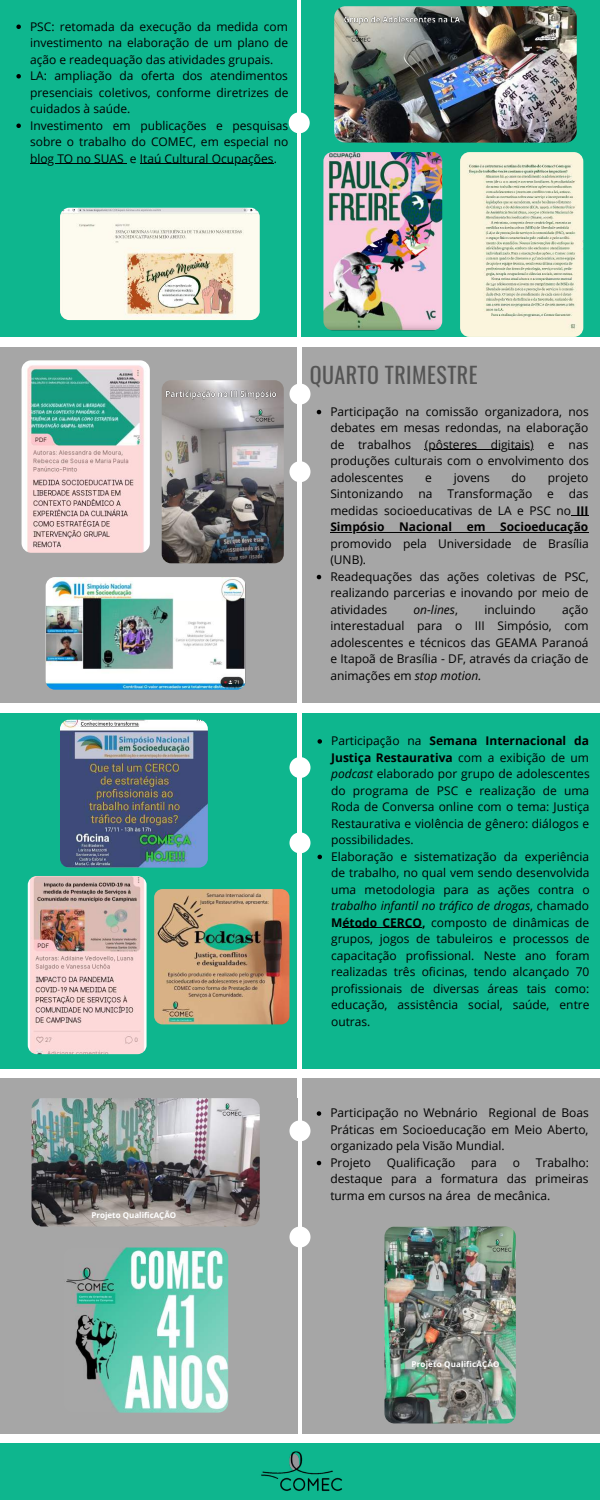
<style>
.page{position:relative;width:600px;height:1500px;background:#fff}
.page>*{position:absolute;margin:0;border:0;box-sizing:border-box;transform-origin:0 0}
.t1{font:22px "Oswald";letter-spacing:.02em;color:#545454}
.t2{font:12px/16.5px "Open Sans";color:#000}
.t3{font:italic 12px "Open Sans";color:#000}
.t4{font:700 8px "Open Sans";letter-spacing:.01em;color:#fff}
.s1{font-weight:700}
.s2{font-style:normal}
.s3{font-style:italic}
</style>
<div class="page">
<div style="left:0;top:0;width:600px;height:337px;background:#0eb68e"></div>
<div style="left:0;top:347px;width:600px;height:356px;background:#a6a6a6"></div>
<div style="left:0;top:714px;width:600px;height:355px;background:#0eb68e"></div>
<div style="left:0;top:1079px;width:600px;height:355px;background:#a6a6a6"></div>
<div style="left:0;top:1443px;width:600px;height:57px;background:#0eb68e"></div>
<hr style="left:298px;top:340px;width:4px;height:1098px;background:#fff">
<div style="left:290px;top:384px;width:20px;height:21px;background:#fff;border-radius:50%"></div>
<div style="left:290px;top:461px;width:20px;height:21px;background:#fff;border-radius:50%"></div>
<div style="left:290px;top:757px;width:20px;height:21px;background:#fff;border-radius:50%"></div>
<div style="left:290px;top:832px;width:20px;height:21px;background:#fff;border-radius:50%"></div>
<div style="left:290px;top:1120px;width:20px;height:21px;background:#fff;border-radius:50%"></div>
<div style="left:290px;top:1227px;width:20px;height:21px;background:#fff;border-radius:50%"></div>
<img style="left:261px;top:1451px;width:81px;height:40px">
<hr style="left:297px;top:0;width:4px;height:1098px;background:#fff">
<div style="left:289px;top:112px;width:21px;height:21px;background:#fff;border-radius:50%"></div>
<img style="left:323px;top:152px;width:119px;height:178px;border-radius:9px">
<img style="left:460px;top:152px;width:123px;height:185px;border-radius:9px">
<img style="left:334px;top:6px;width:243px;height:137px;border-radius:11px">
<svg style="left:16px;top:25px;width:5px;height:4px"></svg>
<svg style="left:16px;top:74px;width:5px;height:5px"></svg>
<svg style="left:16px;top:124px;width:5px;height:4px"></svg>
<hr style="left:30px;top:163px;width:94px;height:1px;background:#000">
<hr style="left:140px;top:163px;width:134px;height:1px;background:#000">
<img style="left:60px;top:208px;width:200px;height:112px;border-radius:9px">
<img style="left:162px;top:380px;width:122px;height:183px;border-radius:9px">
<img style="left:46px;top:577px;width:200px;height:113px;border-radius:9px">
<img style="left:28px;top:876px;width:119px;height:178px;border-radius:9px">
<img style="left:154px;top:889px;width:135px;height:135px;border-radius:8px">
<img style="left:32px;top:1098px;width:228px;height:129px;border-radius:11px">
<img style="left:60px;top:720px;width:148px;height:148px;border-radius:9px">
<img style="left:63px;top:1248px;width:165px;height:165px;border-radius:10px">
<img style="left:22px;top:360px;width:128px;height:193px;border-radius:10px">
<svg style="left:317px;top:410px;width:4px;height:4px"></svg>
<hr style="left:425px;top:450px;width:109px;height:1px;background:#000">
<hr style="left:330px;top:532px;width:258px;height:1px;background:#000">
<svg style="left:317px;top:575px;width:4px;height:4px"></svg>
<svg style="left:318px;top:739px;width:4px;height:5px"></svg>
<svg style="left:318px;top:855px;width:4px;height:4px"></svg>
<hr style="left:342px;top:927px;width:80px;height:1px;background:#000">
<svg style="left:317px;top:1111px;width:4px;height:5px"></svg>
<svg style="left:317px;top:1161px;width:4px;height:4px"></svg>
<img style="left:164px;top:386px;width:115px;height:16px">
<img style="left:385px;top:1227px;width:131px;height:196px;border-radius:10px">
<img style="left:341px;top:12px;width:121px;height:16px">
<img style="left:341px;top:24px;width:33px;height:22px">
<img style="left:246px;top:405px;width:33px;height:21px">
<img style="left:213px;top:1098px;width:33px;height:22px">
<img style="left:483px;top:1234px;width:33px;height:22px">
<p class="t2" style="left:30px;top:18px;width:260px">PSC: retomada da execução da medida com investimento na elaboração de um plano de ação e readequação das atividades grupais.<br>LA: ampliação da oferta dos atendimentos presenciais coletivos, conforme diretrizes de cuidados à saúde.<br>Investimento em publicações e pesquisas sobre o trabalho do COMEC, em especial no blog TO no SUAS e Itaú Cultural Ocupações.</p>
<p class="t4" style="left:92px;top:1210px;width:86px">Projeto QualificAÇÃO</p>
<h1 class="t1" style="left:310px;top:357px;width:169px">QUARTO TRIMESTRE</h1>
<p class="t2" style="left:330px;top:403px;width:260px;text-align:justify">Participação na comissão organizadora, nos debates em mesas redondas, na elaboração de trabalhos (pôsteres digitais) e nas produções culturais com o envolvimento dos adolescentes</p>
<p class="t2" style="left:425px;top:469px;width:8px">e</p>
<p class="t2" style="left:454px;top:469px;width:38px">jovens</p>
<p class="t2" style="left:512px;top:469px;width:16px">do</p>
<p class="t2" style="left:548px;top:469px;width:42px">projeto</p>
<p class="t2" style="left:330px;top:485px;width:260px;text-align:justify;text-indent:88px">na Transformação e das medidas socioeducativas de LA e PSC no <span class="s1">III Simpósio Nacional em Socioeducação</span></p>
<p class="t2" style="left:330px;top:535px;width:260px">promovido pela Universidade de Brasília (UNB).<br>Readequações das ações coletivas de PSC, realizando parcerias e inovando por meio de atividades</p>
<p class="t2" style="left:330px;top:485px;width:75px">Sintonizando</p>
<p class="t3" style="left:414px;top:601px;width:46px">on-lines<span class="s2">,</span></p>
<p class="t2" style="left:484px;top:601px;width:53px">incluindo</p>
<p class="t2" style="left:330px;top:601px;width:260px;text-align:justify;text-indent:232px">ação interestadual para o III Simpósio, com adolescentes e técnicos das GEAMA Paranoá e Itapoã de Brasília - DF, através da criação de animações em <span class="s3">stop motion.</span></p>
<p class="t2" style="left:331px;top:732px;width:260px">Participação na <span class="s1">Semana Internacional da Justiça Restaurativa</span> com a exibição de um <span class="s3">podcast</span> elaborado por grupo de adolescentes do programa de PSC e realização de uma Roda de Conversa online com o tema: Justiça Restaurativa e violência de gênero: diálogos e possibilidades.<br>Elaboração e sistematização da experiência de trabalho, no qual vem sendo desenvolvida uma metodologia para as ações contra o <span class="s3">trabalho infantil no tráfico de drogas</span>, chamado <span class="s1">Método CERCO,</span> composto de dinâmicas de grupos, jogos de tabuleiros e processos de capacitação profissional. Neste ano foram realizadas três oficinas, tendo alcançado 70 profissionais de diversas áreas tais como: educação, assistência social, saúde, entre outras.</p>
<p class="t2" style="left:330px;top:1104px;width:260px">Participação no Webnário Regional de Boas<br>Práticas em Socioeducação em Meio Aberto, organizado pela Visão Mundial.<br>Projeto</p>
<p class="t2" style="left:387px;top:1154px;width:70px">Qualificação</p>
<p class="t2" style="left:471px;top:1154px;width:27px">para</p>
<p class="t2" style="left:513px;top:1154px;width:9px">o</p>
<p class="t2" style="left:330px;top:1154px;width:260px;text-align:justify;text-indent:206px">Trabalho: destaque para a formatura das primeiras turma em cursos na área de mecânica.</p>
<p class="t4" style="left:412px;top:1358px;width:89px">Projeto QualificAÇÃO</p>
</div>
